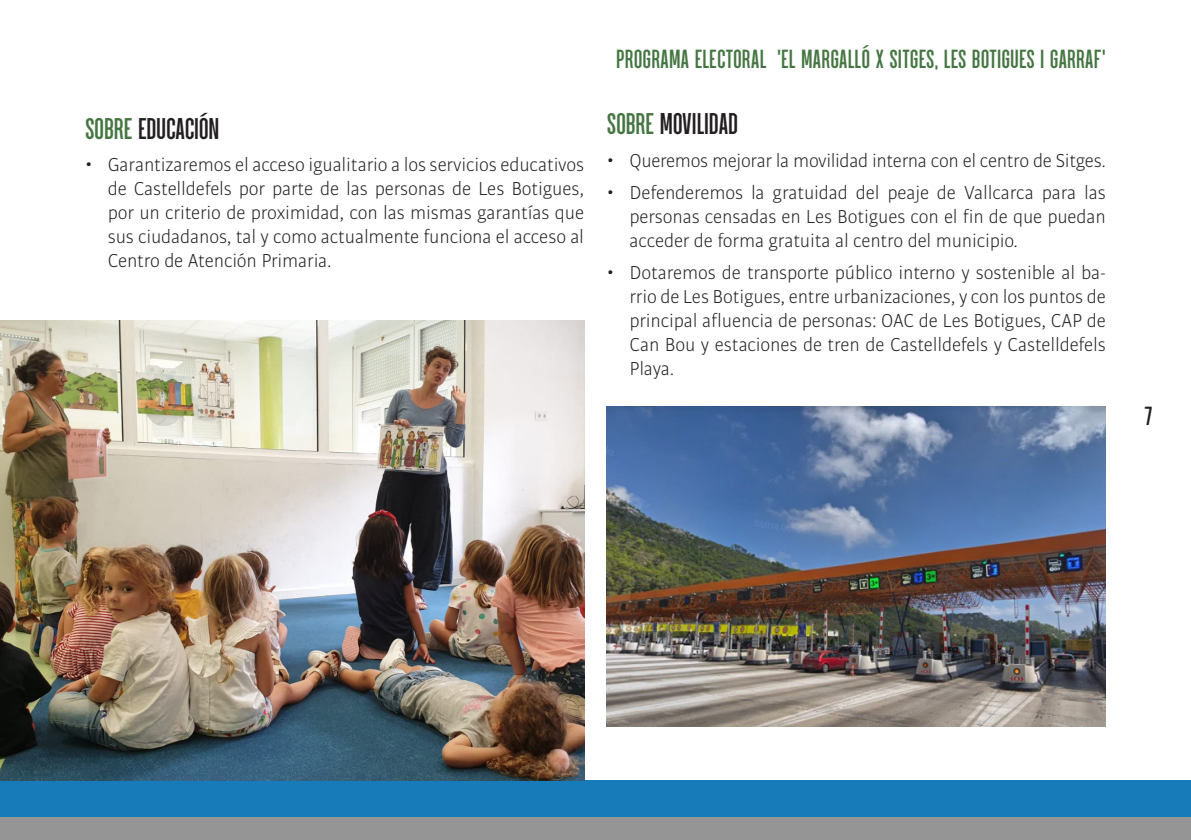
<style>
.page{position:relative;width:1191px;height:840px;background:#fff}
.page>*{position:absolute;margin:0;border:0;box-sizing:border-box;transform-origin:0 0}
.t1{font:700 32px "Parkson";letter-spacing:-.01em;color:#231f20}
.t2{font:700 28px "Parkson";color:#457642}
.t3{font:700 28px "Parkson";color:#231f20}
.t4{font:300 20px/24px "Bulo";letter-spacing:-.01em;color:#231f20;text-align:justify}
.s1{color:#457642}
</style>
<div class="page">
<div style="left:0;top:780px;width:1191px;height:42px;background:#177bb9"></div>
<div style="left:0;top:816px;width:1191px;height:23px;background:#959596"></div>
<img style="left:0;top:320px;width:584px;height:460px">
<img style="left:0;top:113px;width:1px;height:492px">
<img style="left:607px;top:406px;width:499px;height:320px">
<p class="t1" style="left:85px;top:112px;width:136px"><span class="s1">SOBRE</span> EDUCACIÓN</p>
<p class="t4" style="left:108px;top:152px;width:478px;text-indent:-23px">• Garantizaremos el acceso igualitario a los servicios educativos de Castelldefels por parte de las personas de Les Botigues, por un criterio de proximidad, con las mismas garantías que sus ciudadanos, tal y como actualmente funciona el acceso al Centro de Atención Primaria.</p>
<h2 class="t2" style="left:616px;top:45px;width:491px">PROGRAMA ELECTORAL ‘EL MARGALLÓ X SITGES, LES BOTIGUES I GARRAF’</h2>
<p class="t1" style="left:607px;top:108px;width:133px"><span class="s1">SOBRE</span> MOVILIDAD</p>
<p class="t4" style="left:607px;top:148px;width:500px">• Queremos mejorar la movilidad interna con el centro de Sitges.</p>
<p class="t4" style="left:629px;top:180px;width:478px;text-indent:-23px">• Defenderemos la gratuidad del peaje de Vallcarca para las personas censadas en Les Botigues con el fin de que puedan acceder de forma gratuita al centro del municipio.</p>
<p class="t4" style="left:629px;top:260px;width:478px;text-indent:-23px">• Dotaremos de transporte público interno y sostenible al ba&shy;rrio de Les Botigues, entre urbanizaciones, y con los puntos de principal afluencia de personas: OAC de Les Botigues, CAP de Can Bou y estaciones de tren de Castelldefels y Castelldefels Playa.</p>
<h2 class="t3" style="left:1144px;top:401px;width:9px">7</h2>
</div>
